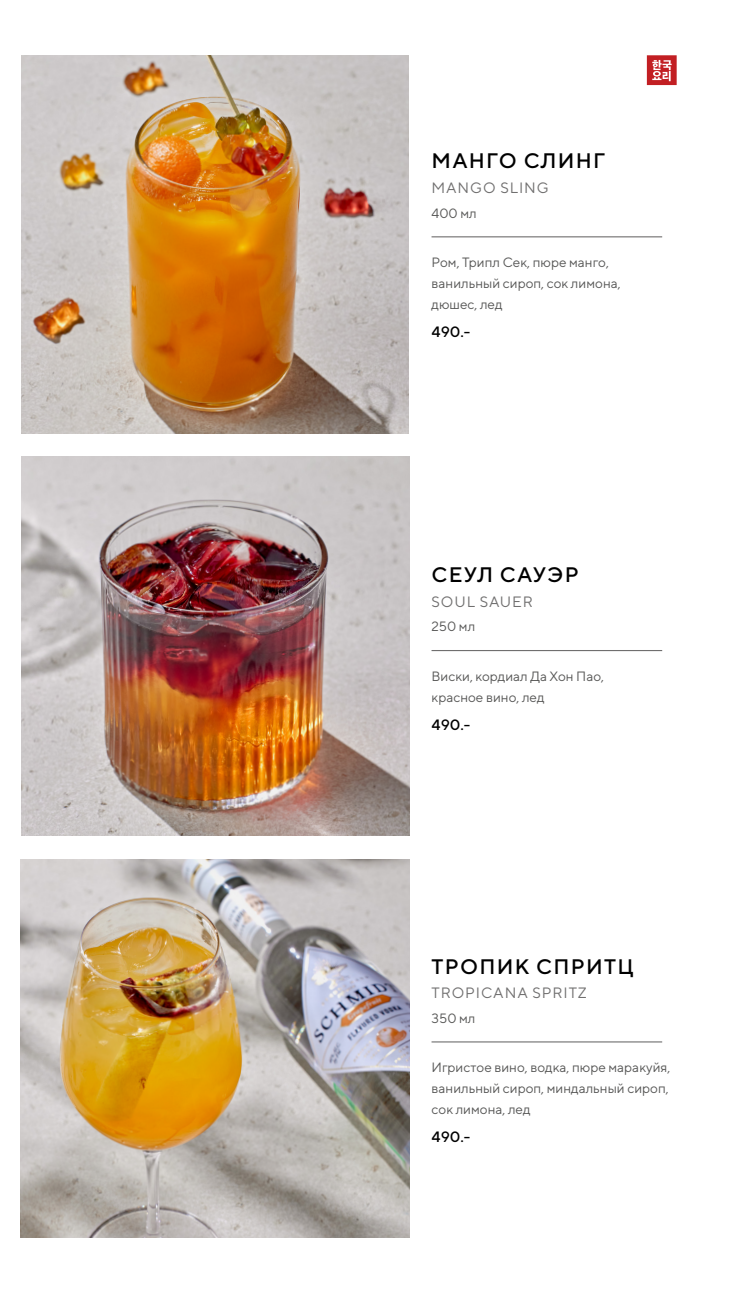
<style>
.page{position:relative;width:732px;height:1293px;background:#fff}
.page>*{position:absolute;margin:0;border:0;box-sizing:border-box;transform-origin:0 0}
.t1{font:500 21px "TT Norms";letter-spacing:.06em;color:#000}
.t2{font:15px "TT Norms";letter-spacing:.06em;color:#706f6f}
.t3{font:500 15px "TT Norms";color:#000}
.t4{font:13.5px/21px "TT Norms";color:#575756}
</style>
<div class="page">
<img style="left:21px;top:55px;width:387px;height:379px">
<hr style="left:431px;top:236px;width:231px;height:1px;background:#706f6f">
<svg style="left:646px;top:55px;width:30px;height:30px"></svg>
<img style="left:21px;top:859px;width:388px;height:378px">
<hr style="left:431px;top:1041px;width:231px;height:1px;background:#706f6f">
<img style="left:21px;top:457px;width:388px;height:378px">
<hr style="left:431px;top:650px;width:231px;height:1px;background:#706f6f">
<h1 class="t1" style="left:431px;top:148px;width:175px">МАНГО СЛИНГ</h1>
<p class="t2" style="left:431px;top:179px;width:119px">MANGO SLING</p>
<p class="t4" style="left:431px;top:202px;width:47px">400 мл</p>
<p class="t4" style="left:431px;top:251px;width:190px">Ром, Трипл Сек, пюре манго, ванильный сироп, сок лимона, дюшес, лед</p>
<p class="t3" style="left:431px;top:322px;width:40px">490.-</p>
<h1 class="t1" style="left:431px;top:562px;width:149px">СЕУЛ САУЭР</h1>
<p class="t2" style="left:431px;top:592px;width:103px">SOUL SAUER</p>
<p class="t4" style="left:431px;top:616px;width:45px">250 мл</p>
<p class="t4" style="left:431px;top:665px;width:174px">Виски, кордиал Да Хон Пао, красное вино, лед</p>
<p class="t3" style="left:431px;top:715px;width:40px">490.-</p>
<h1 class="t1" style="left:431px;top:953px;width:203px">ТРОПИК СПРИТЦ</h1>
<p class="t2" style="left:431px;top:983px;width:157px">TROPICANA SPRITZ</p>
<p class="t4" style="left:431px;top:1007px;width:45px">350 мл</p>
<p class="t4" style="left:431px;top:1056px;width:240px">Игристое вино, водка, пюре маракуйя, ванильный сироп, миндальный сироп, сок лимона, лед</p>
<p class="t3" style="left:431px;top:1127px;width:40px">490.-</p>
</div>
